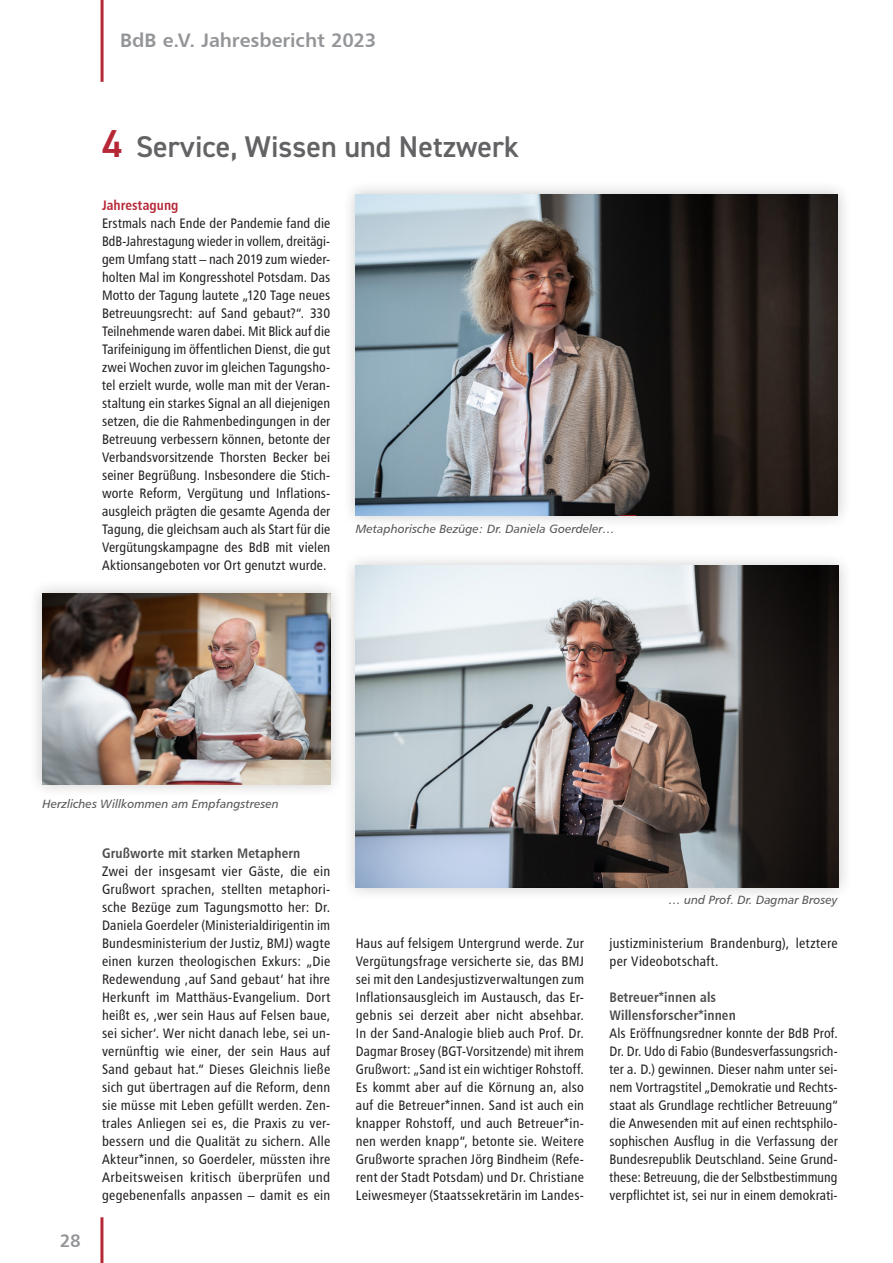
<style>
.page{position:relative;width:893px;height:1263px;background:#fff}
.page>*{position:absolute;margin:0;border:0;box-sizing:border-box;transform-origin:0 0}
.t1{font:600 30px "DIN2014";color:#636366}
.t2{font:19.5px "Humanist 777 BT Bold B";letter-spacing:-.005em;color:#939598}
.t3{font:18px "Humanist 777 BT Bold B";color:#939598}
.t4{font:13.8px/18px "Humanist 777 BT Roman Condensed B";letter-spacing:.015em;color:#231f20;text-align:justify}
.t5{font:13.8px/18px "Humanist 777 BT Bold Condensed B";letter-spacing:.01em;color:#4b4c4d}
.t6{font:13.8px "Humanist 777 BT Bold Condensed B";letter-spacing:.005em;color:#b72837}
.t7{font:12px "Humanist 777 BT Italic B";color:#57585a}
.s1{font-size:39px;color:#b72837}
</style>
<div class="page">
<div style="left:29px;top:579px;width:315px;height:220px;background:#231f20;opacity:.25"></div>
<img style="left:43px;top:593px;width:287px;height:191px">
<div style="left:342px;top:180px;width:510px;height:349px;background:#231f20;opacity:.25"></div>
<img style="left:356px;top:194px;width:482px;height:321px">
<div style="left:342px;top:552px;width:511px;height:349px;background:#231f20;opacity:.25"></div>
<img style="left:356px;top:566px;width:483px;height:321px">
<hr style="left:101px;top:0;width:3px;height:82px;background:#b72837">
<hr style="left:100px;top:1217px;width:3px;height:46px;background:#b72837">
<h2 class="t2" style="left:120px;top:28px;width:258px">BdB e.V. Jahresbericht 2023</h2>
<h1 class="t1" style="left:102px;top:126px;width:419px"><span class="s1">4</span> Service, Wissen und Netzwerk</h1>
<p class="t6" style="left:102px;top:196px;width:78px">Jahrestagung</p>
<p class="t4" style="left:102px;top:213px;width:230px">Erstmals nach Ende der Pandemie fand die BdB-Jahrestagung wieder in vollem, dreitägi&shy;gem Umfang statt – nach 2019 zum wieder&shy;holten Mal im Kongresshotel Potsdam. Das Motto der Tagung lautete „120 Tage neues Betreuungsrecht: auf Sand gebaut?“. 330<br>Teilnehmende waren dabei. Mit Blick auf die Tarifeinigung im öffentlichen Dienst, die gut zwei Wochen zuvor im gleichen Tagungsho&shy;tel erzielt wurde, wolle man mit der Veran&shy;staltung ein starkes Signal an all diejenigen setzen, die die Rahmenbedingungen in der Betreuung verbessern können, betonte der Verbandsvorsitzende Thorsten Becker bei seiner Begrüßung. Insbesondere die Stich&shy;worte Reform, Vergütung und Inflations&shy;ausgleich prägten die gesamte Agenda der Tagung, die gleichsam auch als Start für die Vergütungskampagne des BdB mit vielen Aktionsangeboten vor Ort genutzt wurde.</p>
<p class="t7" style="left:356px;top:521px;width:261px">Metaphorische Bezüge: Dr. Daniela Goerdeler…</p>
<p class="t7" style="left:43px;top:797px;width:238px">Herzliches Willkommen am Empfangstresen</p>
<h3 class="t3" style="left:60px;top:1229px;width:23px">28</h3>
<p class="t5" style="left:102px;top:843px;width:200px">Grußworte mit starken Metaphern</p>
<p class="t4" style="left:102px;top:861px;width:230px">Zwei der insgesamt vier Gäste, die ein Grußwort sprachen, stellten metaphori&shy;sche Bezüge zum Tagungsmotto her: Dr.<br>Daniela Goerdeler (Ministerialdirigentin im Bundesministerium der Justiz, BMJ) wagte einen kurzen theologischen Exkurs: „Die Redewendung ,auf Sand gebaut‘ hat ihre Herkunft im Matthäus-Evangelium. Dort heißt es, ,wer sein Haus auf Felsen baue, sei sicher‘. Wer nicht danach lebe, sei un&shy;vernünftig wie einer, der sein Haus auf Sand gebaut hat.“ Dieses Gleichnis ließe sich gut übertragen auf die Reform, denn sie müsse mit Leben gefüllt werden. Zen&shy;trales Anliegen sei es, die Praxis zu ver&shy;bessern und die Qualität zu sichern. Alle Akteur*innen, so Goerdeler, müssten ihre Arbeitsweisen kritisch überprüfen und gegebenenfalls anpassen – damit es ein</p>
<p class="t7" style="left:669px;top:892px;width:170px">… und Prof. Dr. Dagmar Brosey</p>
<p class="t4" style="left:356px;top:933px;width:230px">Haus auf felsigem Untergrund werde. Zur Vergütungsfrage versicherte sie, das BMJ sei mit den Landesjustizverwaltungen zum Inflationsausgleich im Austausch, das Er&shy;gebnis sei derzeit aber nicht absehbar.<br>In der Sand-Analogie blieb auch Prof. Dr.<br>Dagmar Brosey (BGT-Vorsitzende) mit ihrem Grußwort: „Sand ist ein wichtiger Rohstoff.<br>Es kommt aber auf die Körnung an, also auf die Betreuer*innen. Sand ist auch ein knapper Rohstoff, und auch Betreuer*in&shy;nen werden knapp“, betonte sie. Weitere Grußworte sprachen Jörg Bindheim (Refe&shy;rent der Stadt Potsdam) und Dr. Christiane Leiwesmeyer (Staatssekretärin im Landes-</p>
<p class="t4" style="left:609px;top:933px;width:230px">justizministerium Brandenburg), letztere per Videobotschaft.</p>
<p class="t5" style="left:609px;top:987px;width:128px">Betreuer*innen als<br>Willensforscher*innen</p>
<p class="t4" style="left:609px;top:1023px;width:230px">Als Eröffnungsredner konnte der BdB Prof.<br>Dr. Dr. Udo di Fabio (Bundesverfassungsrich&shy;ter a. D.) gewinnen. Dieser nahm unter sei&shy;nem Vortragstitel „Demokratie und Rechts&shy;staat als Grundlage rechtlicher Betreuung“ die Anwesenden mit auf einen rechtsphilo&shy;sophischen Ausflug in die Verfassung der Bundesrepublik Deutschland. Seine Grund&shy;these: Betreuung, die der Selbstbestimmung verpflichtet ist, sei nur in einem demokrati-</p>
</div>
